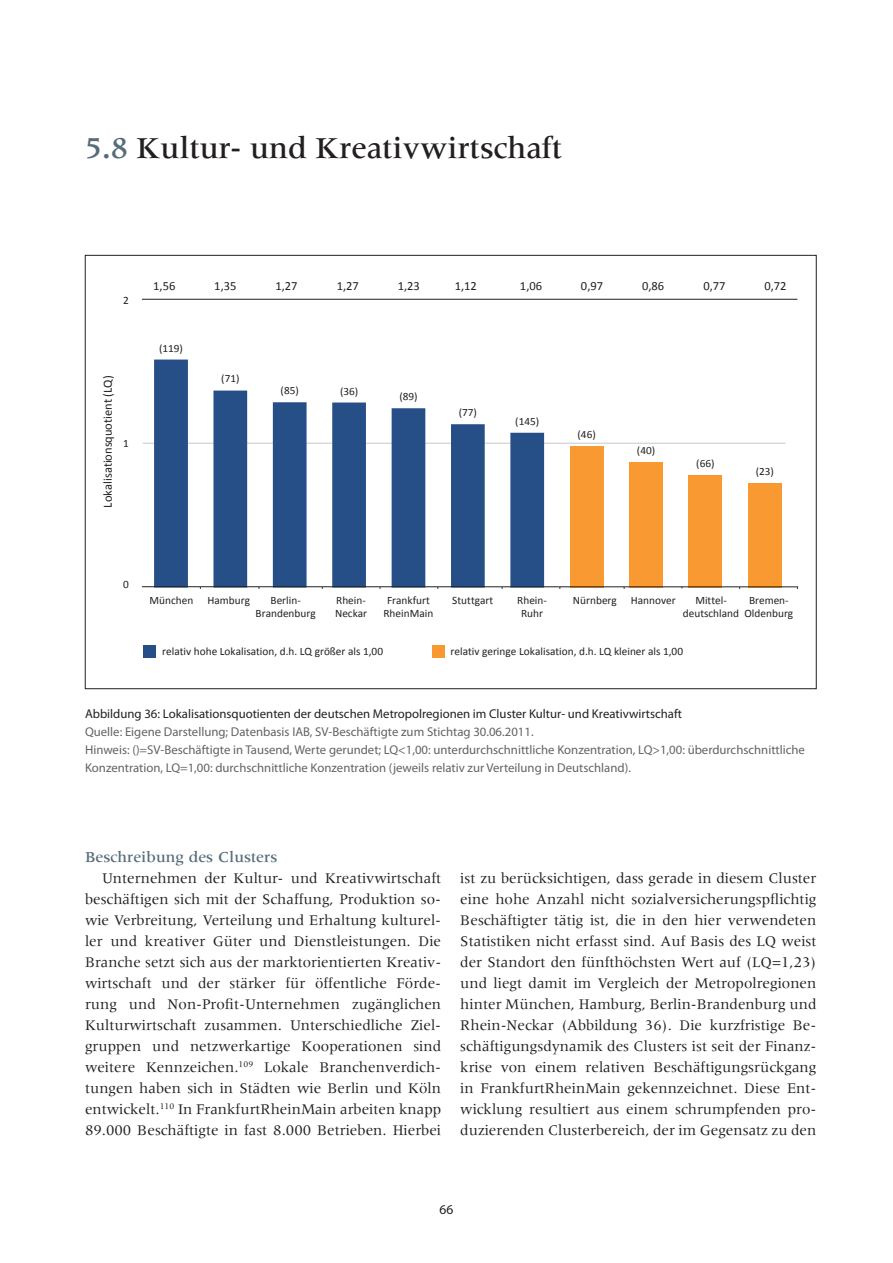
<style>
.page{position:relative;width:893px;height:1263px;background:#fff}
.page>*{position:absolute;margin:0;border:0;box-sizing:border-box;transform-origin:0 0}
.t1{font:500 31.5px "Meridien";color:#231f20}
.t2{font:500 15.75px "Meridien";color:#556d79}
.t3{font:15.3px/21px "Meridien";color:#231f20;text-align:justify}
.t4{font:13.5px "Myriad Pro";color:#231f20}
.t5{font:12.75px/18px "Myriad Pro";color:#636366}
.t6{font:12.75px "Myriad Pro";color:#231f20}
.t7{font:12.45px "Calibri";color:#231f20}
.t8{font:11.25px/13.6px "Calibri";color:#231f20;text-align:center}
.t9{font:11.1px "Calibri";color:#231f20}
.s1{color:#556d79}
</style>
<div class="page">
<hr style="left:143px;top:443px;width:642px;height:1px;background:#c7c8ca">
<div style="left:570px;top:446px;width:33px;height:141px;background:#f89a31"></div>
<div style="left:629px;top:462px;width:34px;height:125px;background:#f89a31"></div>
<div style="left:688px;top:475px;width:34px;height:112px;background:#f89a31"></div>
<div style="left:748px;top:483px;width:34px;height:104px;background:#f89a31"></div>
<svg style="left:154px;top:360px;width:390px;height:226px"></svg>
<div style="left:143px;top:645px;width:13px;height:13px;background:#254f86"></div>
<div style="left:432px;top:645px;width:13px;height:13px;background:#f89a31"></div>
<hr style="left:142px;top:299px;width:655px;height:1px;background:#231f20">
<hr style="left:142px;top:586px;width:656px;height:1px;background:#231f20">
<h1 class="t1" style="left:85px;top:131px;width:479px"><span class="s1">5.8</span> Kultur- und Kreativwirtschaft</h1>
<p class="t8" style="left:123px;top:293px;width:7px">2</p>
<p class="t7" style="left:100px;top:508px;width:134px;rotate:-90deg">Lokalisationsquotient (LQ)</p>
<p class="t8" style="left:123px;top:436px;width:7px">1</p>
<p class="t7" style="left:153px;top:279px;width:24px">1,56</p>
<p class="t7" style="left:214px;top:279px;width:24px">1,35</p>
<p class="t7" style="left:275px;top:279px;width:24px">1,27</p>
<p class="t7" style="left:337px;top:279px;width:24px">1,27</p>
<p class="t7" style="left:398px;top:279px;width:24px">1,23</p>
<p class="t7" style="left:455px;top:279px;width:24px">1,12</p>
<p class="t7" style="left:520px;top:279px;width:24px">1,06</p>
<p class="t7" style="left:581px;top:279px;width:24px">0,97</p>
<p class="t7" style="left:642px;top:279px;width:24px">0,86</p>
<p class="t7" style="left:703px;top:279px;width:24px">0,77</p>
<p class="t7" style="left:764px;top:279px;width:24px">0,72</p>
<p class="t9" style="left:159px;top:341px;width:25px">(119)</p>
<p class="t9" style="left:221px;top:372px;width:20px">(71)</p>
<p class="t9" style="left:281px;top:384px;width:20px">(85)</p>
<p class="t9" style="left:340px;top:384px;width:20px">(36)</p>
<p class="t9" style="left:399px;top:390px;width:20px">(89)</p>
<p class="t9" style="left:459px;top:406px;width:20px">(77)</p>
<p class="t9" style="left:515px;top:414px;width:25px">(145)</p>
<p class="t9" style="left:577px;top:427px;width:20px">(46)</p>
<p class="t9" style="left:637px;top:443px;width:20px">(40)</p>
<p class="t9" style="left:696px;top:456px;width:20px">(66)</p>
<p class="t9" style="left:756px;top:464px;width:20px">(23)</p>
<p class="t8" style="left:123px;top:577px;width:7px">0</p>
<p class="t8" style="left:207px;top:593px;width:44px">Hamburg</p>
<p class="t8" style="left:383px;top:593px;width:51px">Frankfurt<br>RheinMain</p>
<p class="t8" style="left:517px;top:593px;width:31px">Rhein-<br>Ruhr</p>
<p class="t8" style="left:631px;top:593px;width:46px">Hannover</p>
<p class="t8" style="left:150px;top:593px;width:45px">München</p>
<p class="t8" style="left:336px;top:593px;width:31px">Rhein-</p>
<p class="t8" style="left:452px;top:593px;width:42px">Stuttgart</p>
<p class="t8" style="left:335px;top:606px;width:34px">Neckar</p>
<p class="t8" style="left:256px;top:593px;width:62px">Berlin-<br>Brandenburg</p>
<p class="t8" style="left:744px;top:593px;width:50px">Bremen-<br>Oldenburg</p>
<p class="t8" style="left:573px;top:593px;width:46px">Nürnberg</p>
<p class="t8" style="left:683px;top:593px;width:58px">Mittel&shy;deutschland</p>
<p class="t8" style="left:162px;top:644px;width:222px">relativ hohe Lokalisation, d.h. LQ größer als 1,00</p>
<p class="t8" style="left:451px;top:644px;width:234px">relativ geringe Lokalisation, d.h. LQ kleiner als 1,00</p>
<p class="t6" style="left:85px;top:705px;width:599px">Abbildung 36: Lokalisationsquotienten der deutschen Metropolregionen im Cluster Kultur- und Kreativwirtschaft</p>
<p class="t5" style="left:85px;top:722px;width:721px">Quelle: Eigene Darstellung; Datenbasis IAB, SV-Beschäftigte zum Stichtag 30.06.2011.<br>Hinweis: ()=SV-Beschäftigte in Tausend, Werte gerundet; LQ&lt;1,00: unterdurchschnittliche Konzentration, LQ&gt;1,00: überdurchschnittliche<br>Konzentration, LQ=1,00: durchschnittliche Konzentration (jeweils relativ zur Verteilung in Deutschland).</p>
<p class="t2" style="left:85px;top:848px;width:194px">Beschreibung des Clusters</p>
<p class="t3" style="left:85px;top:868px;width:358px;text-indent:17px">Unternehmen der Kultur- und Kreativwirtschaft beschäftigen sich mit der Schaffung, Produktion so&shy;wie Verbreitung, Verteilung und Erhaltung kulturel&shy;ler und kreativer Güter und Dienstleistungen. Die Branche setzt sich aus der marktorientierten Kreativ&shy;wirtschaft und der stärker für öffentliche Förde&shy;rung und Non-Profit-Unternehmen zugänglichen Kulturwirtschaft zusammen. Unterschiedliche Ziel&shy;gruppen und netzwerkartige Kooperationen sind weitere Kennzeichen.<sup>109</sup> Lokale Branchenverdich&shy;tungen haben sich in Städten wie Berlin und Köln entwickelt.<sup>110</sup> In FrankfurtRheinMain arbeiten knapp 89.000 Beschäftigte in fast 8.000 Betrieben. Hierbei</p>
<p class="t3" style="left:460px;top:868px;width:358px">ist zu berücksichtigen, dass gerade in diesem Cluster eine hohe Anzahl nicht sozialversicherungspflichtig Beschäftigter tätig ist, die in den hier verwendeten Statistiken nicht erfasst sind. Auf Basis des LQ weist der Standort den fünfthöchsten Wert auf (LQ=1,23) und liegt damit im Vergleich der Metropolregionen hinter München, Hamburg, Berlin-Brandenburg und Rhein-Neckar (Abbildung 36). Die kurzfristige Be&shy;schäftigungsdynamik des Clusters ist seit der Finanz&shy;krise von einem relativen Beschäftigungsrückgang in FrankfurtRheinMain gekennzeichnet. Diese Ent&shy;wicklung resultiert aus einem schrumpfenden pro&shy;duzierenden Clusterbereich, der im Gegensatz zu den</p>
<p class="t4" style="left:440px;top:1201px;width:15px">66</p>
</div>
